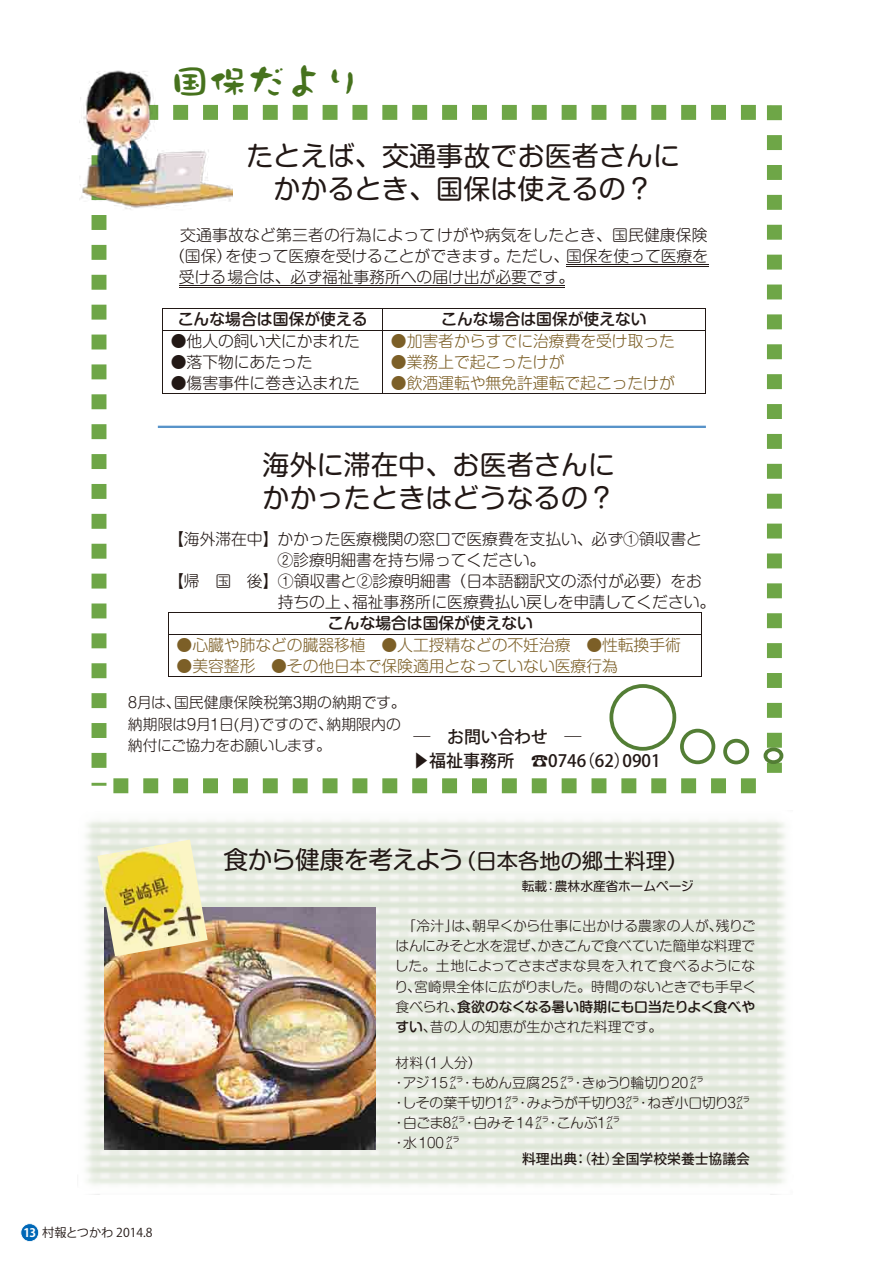
<style>
.page{position:relative;width:893px;height:1263px;background:#fff}
.page>*{position:absolute;margin:0;border:0;box-sizing:border-box;transform-origin:0 0}
.t1{font:38.1px "DF Craft Sumi Std W9";color:#46721d}
.t2{font:27px/33px "Shin M Go Pro";letter-spacing:.005em;color:#221815;text-align:center}
.t3{font:21.3px "Shin M Go Pro";color:#221815}
.t4{font:500 16.95px "Koz Go Pro";color:#221815}
.t5{font:300 15.9px "Shin M Go Pro";color:#221815}
.t6{font:300 15.9px "Shin M Go Pro";color:#7c5f27}
.t7{font:500 15.9px "Shin M Go Pro";color:#221815}
.t8{font:300 14.85px/21.3px "Shin M Go Pro";color:#221815}
.t9{font:300 13.8px/20.2px "Shin M Go Pro";letter-spacing:-.01em;color:#221815;text-align:justify}
.t10{font:500 13.8px "Koz Go Pro";color:#221815}
.t11{font:12.75px "Shin M Go Pro";color:#221815}
.t12{font:12.15px "Koz Go Pro";color:#221815}
.s1{font-size:24.75px}
.s2{font-weight:500}
.s3{font-weight:700;font-size:11.7px;color:#fff}
</style>
<div class="page">
<svg style="left:92px;top:216px;width:14px;height:570px"></svg>
<img style="left:86px;top:820px;width:700px;height:375px">
<img style="left:105px;top:907px;width:270px;height:243px">
<img style="left:97px;top:839px;width:111px;height:117px">
<svg style="left:20px;top:1223px;width:19px;height:19px"></svg>
<img style="left:80px;top:70px;width:138px;height:146px">
<svg style="left:113px;top:105px;width:669px;height:688px"></svg>
<hr style="left:158px;top:426px;width:548px;height:2px;background:#5893c9">
<div style="left:764px;top:747px;width:19px;height:17px;border:4px solid #537e35;border-radius:50%"></div>
<div style="left:609px;top:684px;width:67px;height:67px;border:4px solid #537e35;border-radius:50%"></div>
<div style="left:680px;top:729px;width:35px;height:35px;border:4px solid #537e35;border-radius:50%"></div>
<div style="left:723px;top:739px;width:26px;height:25px;border:4px solid #537e35;border-radius:50%"></div>
<p class="t1" style="left:171px;top:60px;width:192px">国保だより</p>
<p class="t2" style="left:246px;top:136px;width:435px">たとえば、交通事故でお医者さんにかかるとき、国保は使えるの？</p>
<p class="t5" style="left:180px;top:222px;width:529px">交通事故など第三者の行為によってけがや病気をしたとき、国民健康保険</p>
<p class="t5" style="left:169px;top:243px;width:540px">（国保）を使って医療を受けることができます。ただし、国保を使って医療を</p>
<p class="t5" style="left:179px;top:264px;width:397px">受ける場合は、必ず福祉事務所への届け出が必要です。</p>
<p class="t7" style="left:178px;top:306px;width:191px">こんな場合は国保が使える</p>
<p class="t7" style="left:441px;top:306px;width:207px">こんな場合は国保が使えない</p>
<p class="t5" style="left:171px;top:328px;width:191px">●他人の飼い犬にかまれた</p>
<p class="t5" style="left:171px;top:349px;width:144px">●落下物にあたった</p>
<p class="t5" style="left:171px;top:370px;width:191px">●傷害事件に巻き込まれた</p>
<p class="t6" style="left:391px;top:328px;width:286px">●加害者からすでに治療費を受け取った</p>
<p class="t6" style="left:391px;top:349px;width:175px">●業務上で起こったけが</p>
<p class="t6" style="left:391px;top:370px;width:285px">●飲酒運転や無免許運転で起こったけが</p>
<p class="t2" style="left:263px;top:445px;width:354px;text-align:left">海外に滞在中、お医者さんにかかったときはどうなるの？</p>
<p class="t5" style="left:168px;top:526px;width:535px">【海外滞在中】かかった医療機関の窓口で医療費を支払い、必ず①領収書と</p>
<p class="t5" style="left:277px;top:547px;width:270px">②診療明細書を持ち帰ってください。</p>
<p class="t5" style="left:168px;top:568px;width:535px">【帰　国　後】①領収書と②診療明細書（日本語翻訳文の添付が必要）をお</p>
<p class="t5" style="left:278px;top:589px;width:439px">持ちの上、福祉事務所に医療費払い戻しを申請してください。</p>
<p class="t7" style="left:328px;top:610px;width:207px">こんな場合は国保が使えない</p>
<p class="t6" style="left:176px;top:632px;width:506px">●心臓や肺などの臓器移植 ●人工授精などの不妊治療 ●性転換手術</p>
<p class="t6" style="left:176px;top:653px;width:443px">●美容整形 ●その他日本で保険適用となっていない医療行為</p>
<p class="t8" style="left:125px;top:690px;width:282px">８月は、国民健康保険税第３期の納期です。納期限は９月１日(月)ですので、納期限内の納付にご協力をお願いします。</p>
<p class="t4" style="left:413px;top:726px;width:170px">―　お問い合わせ　―</p>
<p class="t4" style="left:412px;top:749px;width:250px">▶福祉事務所　☎0746（62）0901</p>
<p class="t3" style="left:223px;top:843px;width:467px"><span class="s1">食から健康を考えよう</span>（日本各地の郷土料理）</p>
<p class="t11" style="left:522px;top:876px;width:173px">転載：農林水産省ホームページ</p>
<p class="t9" style="left:394px;top:914px;width:364px">　「冷汁」は、朝早くから仕事に出かける農家の人が、残りごはんにみそと水を混ぜ、かきこんで食べていた簡単な料理でした。土地によってさまざまな具を入れて食べるようになり、宮崎県全体に広がりました。時間のないときでも手早く食べられ、<span class="s2">食欲のなくなる暑い時期にも口当たりよく食べやすい</span>、昔の人の知恵が生かされた料理です。</p>
<p class="t9" style="left:392px;top:1051px;width:359px;text-align:left">材料（1人分）<br>・アジ15㌘・もめん豆腐25㌘・きゅうり輪切り20㌘<br>・しその葉千切り１㌘・みょうが千切り３㌘・ねぎ小口切り３㌘・白ごま８㌘・白みそ 14㌘・こんぶ１㌘<br>・水100㌘</p>
<p class="t12" style="left:23px;top:1225px;width:131px"><span class="s3">13</span> 村報とつかわ 2014.8</p>
<p class="t10" style="left:522px;top:1150px;width:230px">料理出典：（社）全国学校栄養士協議会</p>
</div>
